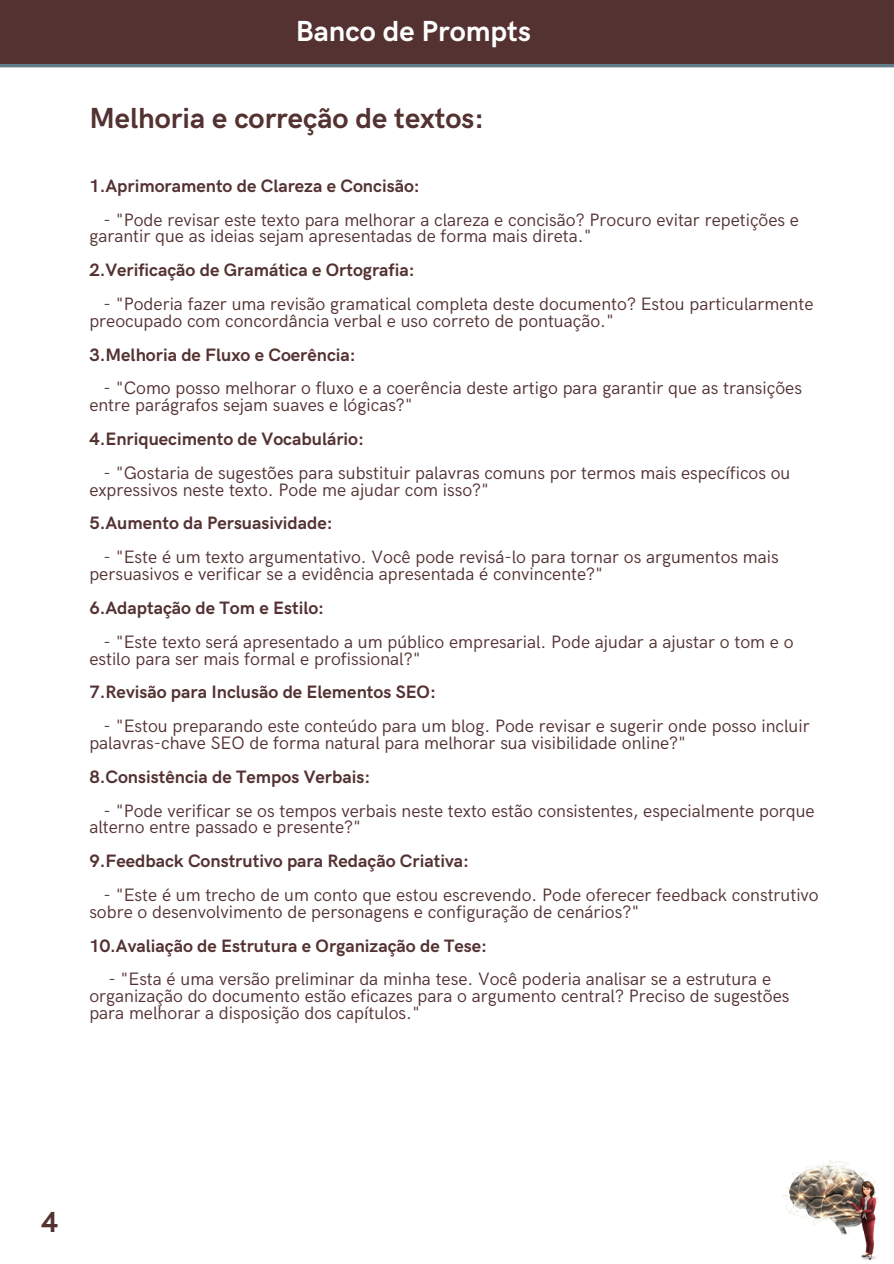
<style>
.page{position:relative;width:894px;height:1264px;background:#fff}
.page>*{position:absolute;margin:0;border:0;box-sizing:border-box;transform-origin:0 0}
.t1{font:700 29.1px "HK Grotesk";color:#543232}
.t2{font:700 29.1px "HK Grotesk";color:#fff}
.t3{font:18px/16.8px "HK Grotesk";color:#543232}
.t4{font:700 18px "HK Grotesk";color:#543232}
</style>
<div class="page">
<div style="left:0;top:0;width:893px;height:65px;background:#543232"></div>
<hr style="left:0;top:64px;width:893px;height:3px;background:#617d89">
<img style="left:782px;top:1160px;width:97px;height:100px">
<p class="t2" style="left:295px;top:15px;width:237px">Banco de Prompts</p>
<p class="t1" style="left:89px;top:101px;width:396px">Melhoria e correção de textos:</p>
<h1 class="t4" style="left:89px;top:176px;width:332px">1.Aprimoramento de Clareza e Concisão:</h1>
<h1 class="t3" style="left:89px;top:212px;width:711px;text-indent:14px">- "Pode revisar este texto para melhorar a clareza e concisão? Procuro evitar repetições e garantir que as ideias sejam apresentadas de forma mais direta."</h1>
<h2 class="t4" style="left:89px;top:260px;width:326px">2.Verificação de Gramática e Ortografia:</h2>
<p class="t3" style="left:89px;top:296px;width:725px;text-indent:14px">- "Poderia fazer uma revisão gramatical completa deste documento? Estou particularmente preocupado com concordância verbal e uso correto de pontuação."</p>
<h2 class="t4" style="left:89px;top:344px;width:268px">3.Melhoria de Fluxo e Coerência:</h2>
<p class="t3" style="left:89px;top:380px;width:714px;text-indent:14px">- "Como posso melhorar o fluxo e a coerência deste artigo para garantir que as transições entre parágrafos sejam suaves e lógicas?"</p>
<h2 class="t4" style="left:89px;top:429px;width:276px">4.Enriquecimento de Vocabulário:</h2>
<p class="t3" style="left:89px;top:465px;width:702px;text-indent:14px">- "Gostaria de sugestões para substituir palavras comuns por termos mais específicos ou expressivos neste texto. Pode me ajudar com isso?"</p>
<h2 class="t4" style="left:89px;top:513px;width:245px">5.Aumento da Persuasividade:</h2>
<p class="t3" style="left:89px;top:549px;width:690px;text-indent:14px">- "Este é um texto argumentativo. Você pode revisá-lo para tornar os argumentos mais persuasivos e verificar se a evidência apresentada é convincente?"</p>
<h2 class="t4" style="left:89px;top:597px;width:236px">6.Adaptação de Tom e Estilo:</h2>
<p class="t3" style="left:89px;top:634px;width:705px;text-indent:14px">- "Este texto será apresentado a um público empresarial. Pode ajudar a ajustar o tom e o estilo para ser mais formal e profissional?"</p>
<h2 class="t4" style="left:89px;top:682px;width:348px">7.Revisão para Inclusão de Elementos SEO:</h2>
<p class="t3" style="left:89px;top:718px;width:721px;text-indent:14px">- "Estou preparando este conteúdo para um blog. Pode revisar e sugerir onde posso incluir palavras-chave SEO de forma natural para melhorar sua visibilidade online?"</p>
<h2 class="t4" style="left:89px;top:766px;width:282px">8.Consistência de Tempos Verbais:</h2>
<p class="t3" style="left:89px;top:802px;width:726px;text-indent:14px">- "Pode verificar se os tempos verbais neste texto estão consistentes, especialmente porque alterno entre passado e presente?"</p>
<h2 class="t4" style="left:89px;top:851px;width:381px">9.Feedback Construtivo para Redação Criativa:</h2>
<p class="t3" style="left:89px;top:887px;width:730px;text-indent:14px">- "Este é um trecho de um conto que estou escrevendo. Pode oferecer feedback construtivo sobre o desenvolvimento de personagens e configuração de cenários?"</p>
<h2 class="t4" style="left:89px;top:935px;width:399px">10.Avaliação de Estrutura e Organização de Tese:</h2>
<p class="t3" style="left:89px;top:971px;width:701px;text-indent:19px">- "Esta é uma versão preliminar da minha tese. Você poderia analisar se a estrutura e organização do documento estão eficazes para o argumento central? Preciso de sugestões para melhorar a disposição dos capítulos."</p>
<p class="t1" style="left:41px;top:1206px;width:18px">4</p>
</div>
